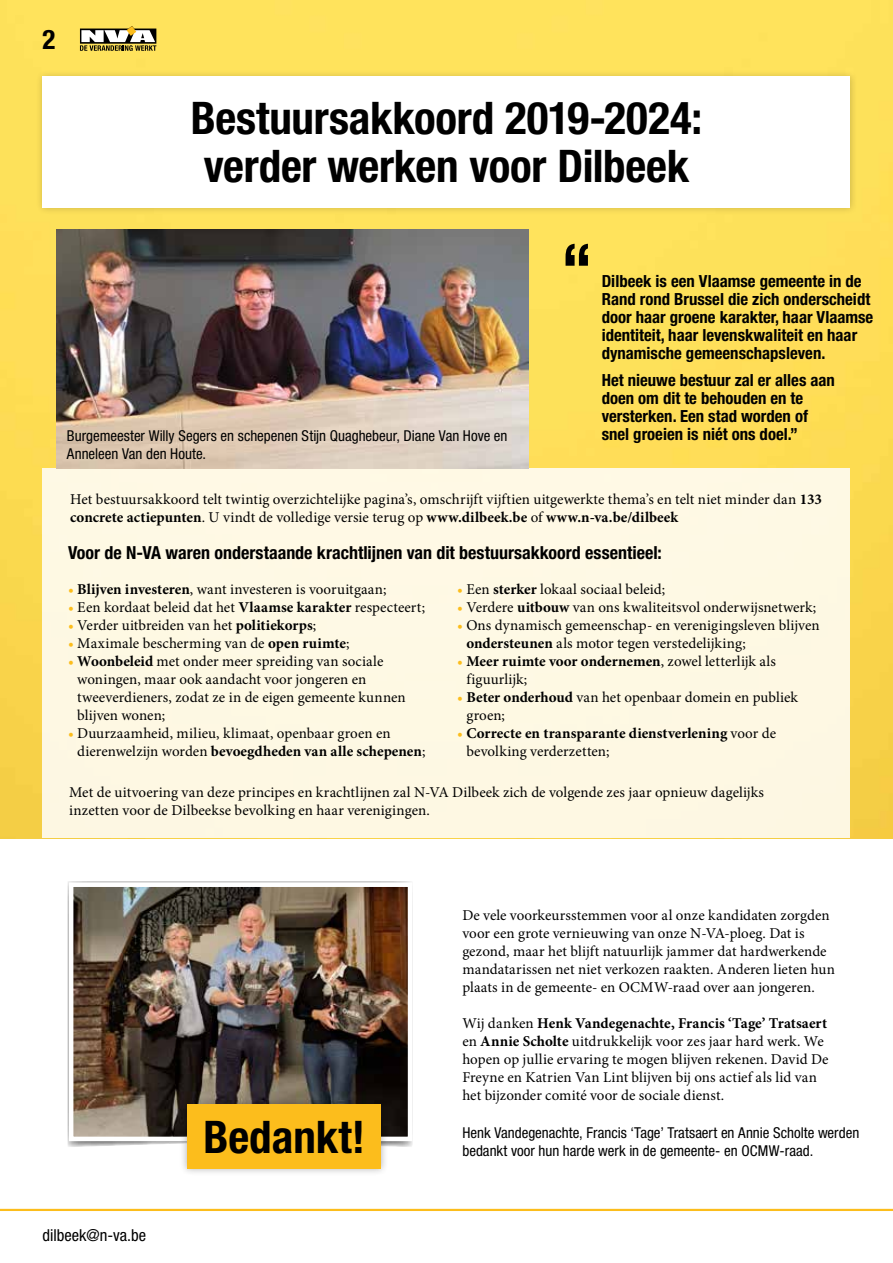
<style>
.page{position:relative;width:893px;height:1263px;background:#fff}
.page>*{position:absolute;margin:0;border:0;box-sizing:border-box;transform-origin:0 0}
.t1{font:700 condensed 45px/48px "Helvetica Neue LT Std";letter-spacing:-.005em;color:#000}
.t2{font:700 condensed 27px "Helvetica Neue LT Std";color:#000}
.t3{font:700 condensed 18px "Helvetica Neue LT Std";color:#000}
.t4{font:700 condensed 16.8px/18px "Helvetica Neue LT Std";color:#000}
.t5{font:condensed 16.5px "Helvetica Neue LT Std";color:#000}
.t6{font:15px/18px "Minion Pro";color:#000}
.t7{font:condensed 15px/18px "Helvetica Neue LT Std";color:#000}
.t8{font:700 15px/18px "Minion Pro";color:#000}
.s1{font-weight:700}
.s2{color:#fcbd1c}
.s3{font-weight:400;color:#fcbd1c}
.s4{font-weight:400}
</style>
<div class="page">
<img style="left:0;top:0;width:893px;height:838px">
<div style="left:35px;top:69px;width:823px;height:146px;background:#000;opacity:.2"></div>
<div style="left:43px;top:77px;width:807px;height:131px;background:#fff"></div>
<svg style="left:67px;top:881px;width:346px;height:266px"></svg>
<img style="left:75px;top:888px;width:331px;height:247px">
<div style="left:69px;top:882px;width:343px;height:259px;border:5px solid #fff"></div>
<div style="left:43px;top:468px;width:807px;height:370px;background:#fef9e3"></div>
<svg style="left:566px;top:244px;width:22px;height:22px"></svg>
<div style="left:180px;top:1097px;width:209px;height:79px;background:#000;opacity:.3"></div>
<div style="left:187px;top:1105px;width:194px;height:64px;background:#fcbd1c"></div>
<img style="left:57px;top:229px;width:472px;height:239px">
<svg style="left:0;top:1173px;width:893px;height:38px"></svg>
<svg style="left:80px;top:26px;width:76px;height:25px"></svg>
<h2 class="t2" style="left:43px;top:23px;width:14px">2</h2>
<h1 class="t1" style="left:191px;top:94px;width:513px">Bestuursakkoord 2019-2024: verder werken voor Dilbeek</h1>
<p class="t7" style="left:67px;top:427px;width:442px">Burgemeester Willy Segers en schepenen Stijn Quaghebeur, Diane Van Hove en<br>Anneleen Van den Houte.</p>
<p class="t4" style="left:602px;top:272px;width:273px">Dilbeek is een Vlaamse gemeente in de Rand rond Brussel die zich onderscheidt door haar groene karakter, haar Vlaamse identiteit, haar levenskwaliteit en haar dynamische gemeenschapsleven.</p>
<p class="t4" style="left:602px;top:370px;width:235px">Het nieuwe bestuur zal er alles aan doen om dit te behouden en te versterken. Een stad worden of snel groeien is niét ons doel.”</p>
<p class="t6" style="left:70px;top:490px;width:753px">Het bestuursakkoord telt twintig overzichtelijke pagina’s, omschrijft vijftien uitgewerkte thema’s en telt niet minder dan <span class="s1">133 concrete actiepunten</span>. U vindt de volledige versie terug op <span class="s1">www.dilbeek.be</span> of <span class="s1">www.n-va.be/dilbeek</span></p>
<p class="t3" style="left:68px;top:542px;width:595px">Voor de N-VA waren onderstaande krachtlijnen van dit bestuursakkoord essentieel:</p>
<p class="t6" style="left:68px;top:580px;width:320px"><span class="s2">•</span> <span class="s1">Blijven investeren</span>, want investeren is vooruitgaan;</p>
<p class="t6" style="left:68px;top:598px;width:359px"><span class="s2">•</span> Een kordaat beleid dat het <span class="s1">Vlaamse karakter</span> respecteert;</p>
<p class="t6" style="left:68px;top:616px;width:250px"><span class="s2">•</span> Verder uitbreiden van het <span class="s1">politiekorps</span>;</p>
<p class="t6" style="left:68px;top:634px;width:283px"><span class="s2">•</span> Maximale bescherming van de <span class="s1">open ruimte</span>;</p>
<p class="t6" style="left:77px;top:652px;width:330px;text-indent:-9px"><span class="s2">•</span> <span class="s1">Woonbeleid</span> met onder meer spreiding van sociale woningen, maar ook aandacht voor jongeren en tweeverdieners, zodat ze in de eigen gemeente kunnen blijven wonen;</p>
<p class="t6" style="left:77px;top:724px;width:350px;text-indent:-9px"><span class="s2">•</span> Duurzaamheid, milieu, klimaat, openbaar groen en dierenwelzijn worden <span class="s1">bevoegdheden van alle schepenen</span>;</p>
<p class="t6" style="left:457px;top:580px;width:210px"><span class="s2">•</span> Een <span class="s1">sterker</span> lokaal sociaal beleid;</p>
<p class="t6" style="left:457px;top:598px;width:361px"><span class="s2">•</span> Verdere <span class="s1">uitbouw</span> van ons kwaliteitsvol onderwijsnetwerk;</p>
<p class="t6" style="left:466px;top:616px;width:355px;text-indent:-9px"><span class="s2">•</span> Ons dynamisch gemeenschap- en verenigingsleven blijven <span class="s1">ondersteunen</span> als motor tegen verstedelijking;</p>
<p class="t6" style="left:466px;top:652px;width:311px;text-indent:-9px"><span class="s2">•</span> <span class="s1">Meer ruimte voor ondernemen</span>, zowel letterlijk als figuurlijk;</p>
<p class="t6" style="left:466px;top:688px;width:333px;text-indent:-9px"><span class="s2">•</span> <span class="s1">Beter onderhoud</span> van het openbaar domein en publiek groen;</p>
<p class="t8" style="left:466px;top:724px;width:311px;text-indent:-9px"><span class="s3">•</span> Correcte en transparante dienstverlening <span class="s4">voor de bevolking verderzetten;</span></p>
<p class="t6" style="left:69px;top:783px;width:696px">Met de uitvoering van deze principes en krachtlijnen zal N-VA Dilbeek zich de volgende zes jaar opnieuw dagelijks inzetten voor de Dilbeekse bevolking en haar verenigingen.</p>
<h1 class="t1" style="left:203px;top:1112px;width:163px">Bedankt!</h1>
<p class="t6" style="left:462px;top:906px;width:374px">De vele voorkeursstemmen voor al onze kandidaten zorgden voor een grote vernieuwing van onze N-VA-ploeg. Dat is gezond, maar het blijft natuurlijk jammer dat hardwerkende mandatarissen net niet verkozen raakten. Anderen lieten hun plaats in de gemeente- en OCMW-raad over aan jongeren.</p>
<p class="t6" style="left:462px;top:1014px;width:368px">Wij danken <span class="s1">Henk Vandegenachte, Francis ‘Tage’ Tratsaert </span>en <span class="s1">Annie Scholte</span> uitdrukkelijk voor zes jaar hard werk. We hopen op jullie ervaring te mogen blijven rekenen. David De Freyne en Katrien Van Lint blijven bij ons actief als lid van het bijzonder comité voor de sociale dienst.</p>
<p class="t7" style="left:462px;top:1123px;width:398px">Henk Vandegenachte, Francis ‘Tage’ Tratsaert en Annie Scholte werden bedankt voor hun harde werk in de gemeente- en OCMW-raad.</p>
<p class="t5" style="left:43px;top:1225px;width:105px">dilbeek@n-va.be</p>
</div>
